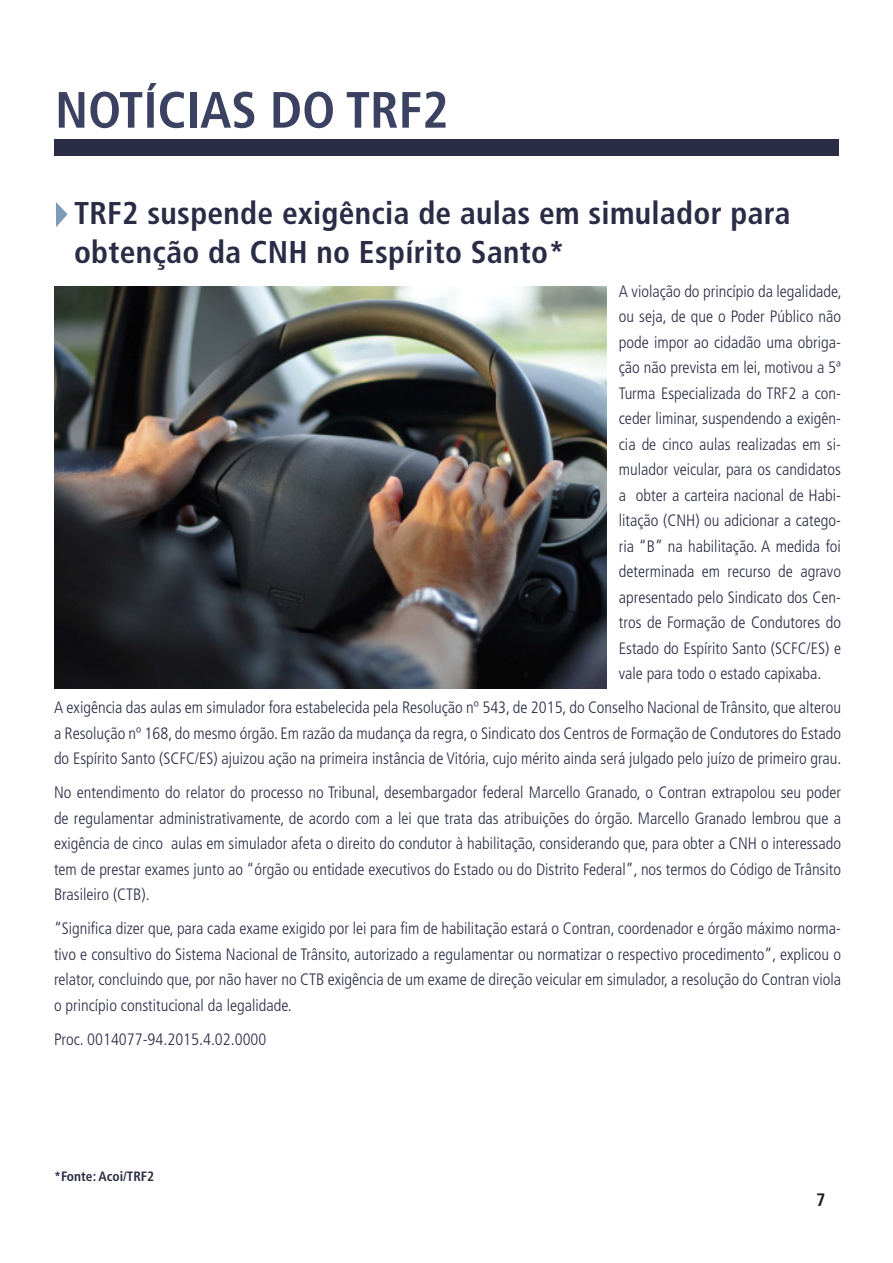
<style>
.page{position:relative;width:893px;height:1263px;background:#fff}
.page>*{position:absolute;margin:0;border:0;box-sizing:border-box;transform-origin:0 0}
.t1{font:condensed 51px "Frutiger 67 Bold";color:#3b4161}
.t2{font:condensed 31.5px/39px "Frutiger 67 Bold";letter-spacing:.01em;color:#2a2c45}
.t3{font:condensed 18px "Frutiger 67 Bold";color:#231f20}
.texto_padrão{font:condensed 16.5px/25.5px "Frutiger 47 Light";color:#2a2c45;text-align:justify}
.texto_padrão-2{font:condensed 13.5px "Frutiger 67 Bold";color:#2a2c45}
</style>
<div class="page">
<div style="left:54px;top:139px;width:785px;height:17px;background:#2a2c45"></div>
<svg style="left:56px;top:202px;width:12px;height:25px"></svg>
<img style="left:54px;top:287px;width:552px;height:402px">
<p class="t1" style="left:55px;top:80px;width:395px">NOTÍCIAS DO TRF2</p>
<p class="t2" style="left:74px;top:194px;width:718px">TRF2 suspende exigência de aulas em simulador para obtenção da CNH no Espírito Santo*</p>
<p class="texto_padrão" style="left:619px;top:279px;width:224px">A violação do princípio da legalidade, ou seja, de que o Poder Público não pode impor ao cidadão uma obriga&shy;ção não prevista em lei, motivou a 5ª Turma Especializada do TRF2 a con&shy;ceder liminar, suspendendo a exigên&shy;cia de cinco aulas realizadas em si&shy;mulador veicular, para os candidatos a obter a carteira nacional de Habi&shy;litação (CNH) ou adicionar a catego&shy;ria “B” na habilitação. A medida foi determinada em recurso de agravo apresentado pelo Sindicato dos Cen&shy;tros de Formação de Condutores do Estado do Espírito Santo (SCFC/ES) e vale para todo o estado capixaba.</p>
<p class="texto_padrão" style="left:54px;top:695px;width:789px">A exigência das aulas em simulador fora estabelecida pela Resolução nº 543, de 2015, do Conselho Nacional de Trânsito, que alterou a Resolução nº 168, do mesmo órgão. Em razão da mudança da regra, o Sindicato dos Centros de Formação de Condutores do Estado do Espírito Santo (SCFC/ES) ajuizou ação na primeira instância de Vitória, cujo mérito ainda será julgado pelo juízo de primeiro grau.</p>
<p class="texto_padrão" style="left:54px;top:780px;width:788px">No entendimento do relator do processo no Tribunal, desembargador federal Marcello Granado, o Contran extrapolou seu poder de regulamentar administrativamente, de acordo com a lei que trata das atribuições do órgão. Marcello Granado lembrou que a exigência de cinco aulas em simulador afeta o direito do condutor à habilitação, considerando que, para obter a CNH o interessado tem de prestar exames junto ao “órgão ou entidade executivos do Estado ou do Distrito Federal”, nos termos do Código de Trânsito Brasileiro (CTB).</p>
<p class="texto_padrão" style="left:54px;top:916px;width:788px">“Significa dizer que, para cada exame exigido por lei para fim de habilitação estará o Contran, coordenador e órgão máximo norma&shy;tivo e consultivo do Sistema Nacional de Trânsito, autorizado a regulamentar ou normatizar o respectivo procedimento”, explicou o relator, concluindo que, por não haver no CTB exigência de um exame de direção veicular em simulador, a resolução do Contran viola o princípio constitucional da legalidade.</p>
<p class="texto_padrão" style="left:54px;top:1027px;width:214px">Proc. 0014077-94.2015.4.02.0000</p>
<p class="texto_padrão-2" style="left:54px;top:1168px;width:102px">*Fonte: Acoi/TRF2</p>
<p class="t3" style="left:816px;top:1189px;width:11px">7</p>
</div>
